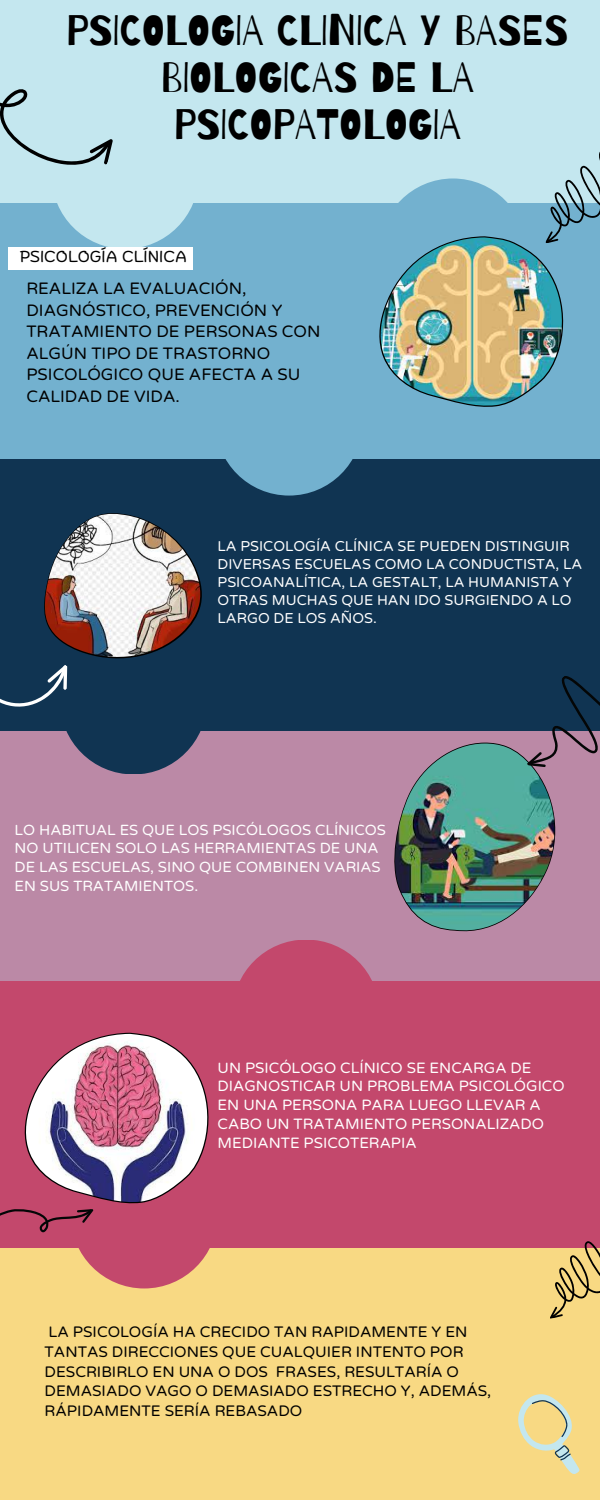
<style>
.page{position:relative;width:600px;height:1500px;background:#f8d983}
.page>*{position:absolute;margin:0;border:0;box-sizing:border-box;transform-origin:0 0}
.t1{font:42.5px/46.8px "Barrio";color:#000;text-align:center}
.t2{font:16.7px/21.5px "Varela Round";color:#000}
.t3{font:15.9px "Biski";color:#000}
.t4{font:15.4px/19.7px "Varela Round";color:#000}
.t5{font:15.1px/18.9px "Varela Round";color:#fff}
.t6{font:14.9px/18.6px "Varela Round";color:#fff}
.t7{font:14.5px/18.1px "Varela Round";color:#fff}
</style>
<div class="page">
<div style="left:0;top:0;width:600px;height:243px;background:#c4e7ef"></div>
<div style="left:0;top:731px;width:600px;height:261px;background:#bb89a6"></div>
<div style="left:0;top:456px;width:600px;height:275px;background:#103452"></div>
<div style="left:60px;top:628px;width:147px;height:146px;background:#103452;border-radius:50%"></div>
<div style="left:0;top:203px;width:600px;height:256px;background:#73b1cf"></div>
<div style="left:52px;top:102px;width:147px;height:147px;background:#c4e7ef;border-radius:50%"></div>
<div style="left:216px;top:349px;width:147px;height:147px;background:#73b1cf;border-radius:50%"></div>
<div style="left:71px;top:1142px;width:147px;height:146px;background:#c3486c;border-radius:50%"></div>
<div style="left:0;top:981px;width:600px;height:266px;background:#c3486c"></div>
<div style="left:233px;top:940px;width:146px;height:147px;background:#c3486c;border-radius:50%"></div>
<svg style="left:0;top:89px;width:113px;height:76px"></svg>
<img style="left:379px;top:152px;width:221px;height:255px">
<svg style="left:0;top:513px;width:202px;height:194px"></svg>
<img style="left:394px;top:676px;width:206px;height:256px">
<svg style="left:0;top:1033px;width:209px;height:199px"></svg>
<svg style="left:518px;top:1394px;width:61px;height:80px"></svg>
<svg style="left:546px;top:1241px;width:54px;height:78px"></svg>
<div style="left:9px;top:247px;width:184px;height:22px;background:#fff"></div>
<h1 class="t1" style="left:66px;top:8px;width:504px">PSICOLOGIA CLINICA Y BASES<br>BIOLOGICAS DE LA<br>PSICOPATOLOGIA</h1>
<p class="t3" style="left:20px;top:250px;width:169px">PSICOLOGÍA CLÍNICA</p>
<p class="t2" style="left:26px;top:278px;width:296px">REALIZA LA EVALUACIÓN,<br>DIAGNÓSTICO, PREVENCIÓN Y<br>TRATAMIENTO DE PERSONAS CON<br>ALGÚN TIPO DE TRASTORNO<br>PSICOLÓGICO QUE AFECTA A SU<br>CALIDAD DE VIDA.</p>
<p class="t7" style="left:218px;top:537px;width:366px">LA PSICOLOGÍA CLÍNICA SE PUEDEN DISTINGUIR DIVERSAS ESCUELAS COMO LA CONDUCTISTA, LA PSICOANALÍTICA, LA GESTALT, LA HUMANISTA Y OTRAS MUCHAS QUE HAN IDO SURGIENDO A LO LARGO DE LOS AÑOS.</p>
<p class="t6" style="left:15px;top:821px;width:373px">LO HABITUAL ES QUE LOS PSICÓLOGOS CLÍNICOS NO UTILICEN SOLO LAS HERRAMIENTAS DE UNA DE LAS ESCUELAS, SINO QUE COMBINEN VARIAS EN SUS TRATAMIENTOS.</p>
<p class="t5" style="left:218px;top:1058px;width:349px">UN PSICÓLOGO CLÍNICO SE ENCARGA DE DIAGNOSTICAR UN PROBLEMA PSICOLÓGICO EN UNA PERSONA PARA LUEGO LLEVAR A CABO UN TRATAMIENTO PERSONALIZADO MEDIANTE PSICOTERAPIA</p>
<p class="t4" style="left:45px;top:1322px;width:448px">LA PSICOLOGÍA HA CRECIDO TAN RAPIDAMENTE Y EN TANTAS DIRECCIONES QUE CUALQUIER INTENTO POR DESCRIBIRLO EN UNA O DOS FRASES, RESULTARÍA O DEMASIADO VAGO O DEMASIADO ESTRECHO Y, ADEMÁS, RÁPIDAMENTE SERÍA REBASADO</p>
</div>
